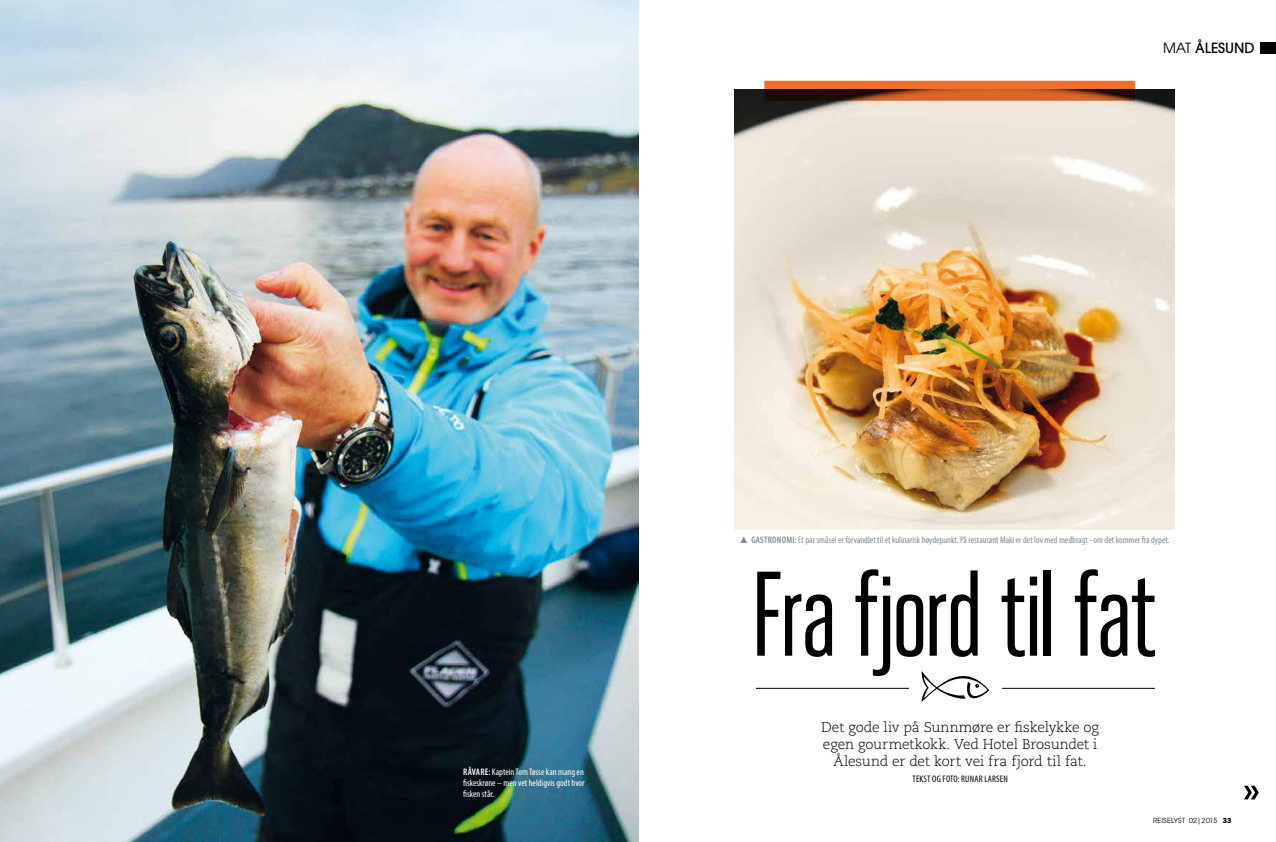
<style>
.page{position:relative;width:1276px;height:842px;background:#fff}
.page>*{position:absolute;margin:0;border:0;box-sizing:border-box;transform-origin:0 0}
.t1{font:120px "Heroic Condensed";letter-spacing:-.035em;color:#000}
.t2{font:300 14px/16.8px "Caecilia LT Std";letter-spacing:-.015em;color:#000;text-align:center}
.t3{font:500 14px "ITC Avant Garde Std";color:#000}
.t4{font:condensed 9.5px "Myriad Pro";color:#87888a}
.t5{font:condensed 9.5px/11px "Myriad Pro";color:#fff;text-align:justify}
.t6{font:condensed 9.5px "Myriad Pro";letter-spacing:.02em;color:#000}
.t7{font:7px "Avant Garde";letter-spacing:.035em;color:#000}
.s1{font-family:"Avant Garde";font-weight:400}
.s2{font-weight:600}
.s3{font-family:"Arial";font-stretch:normal}
.s4{font-weight:700}
</style>
<div class="page">
<img style="left:734px;top:90px;width:440px;height:439px">
<img style="left:0;top:0;width:639px;height:842px">
<svg style="left:1244px;top:786px;width:14px;height:13px"></svg>
<div style="left:1260px;top:42px;width:16px;height:12px;background:#000"></div>
<hr style="left:756px;top:688px;width:153px;height:1px;background:#000">
<hr style="left:1002px;top:688px;width:153px;height:1px;background:#000">
<svg style="left:764px;top:81px;width:371px;height:20px;background:#b05422"></svg>
<svg style="left:921px;top:671px;width:68px;height:31px"></svg>
<h2 class="t3" style="left:1163px;top:39px;width:93px"><span class="s1">MAT</span> ÅLESUND</h2>
<p class="t5" style="left:463px;top:766px;width:123px"><span class="s2">RÅVARE:</span> Kaptein Tom Tøsse kan mang en fiskeskrøne – men vet heldigvis godt hvor fisken står.</p>
<p class="t4" style="left:739px;top:534px;width:432px"><span class="s3">▲</span> <span class="s2">GASTRONOMI:</span> Et par småsei er forvandlet til et kulinarisk høydepunkt. På restaurant Maki er det lov med medbragt - om det kommer fra dypet.</p>
<h1 class="t1" style="left:750px;top:549px;width:410px">Fra fjord til fat</h1>
<h2 class="t2" style="left:821px;top:719px;width:279px">Det gode liv på Sunnmøre er fiskelykke og egen gourmetkokk. Ved Hotel Brosundet i<br>Ålesund er det kort vei fra fjord til fat.</h2>
<p class="t6" style="left:912px;top:773px;width:97px">TEKST OG FOTO: RUNAR LARSEN</p>
<p class="t7" style="left:1153px;top:816px;width:80px">REISELYST 02|2015 <span class="s4">33</span></p>
</div>
